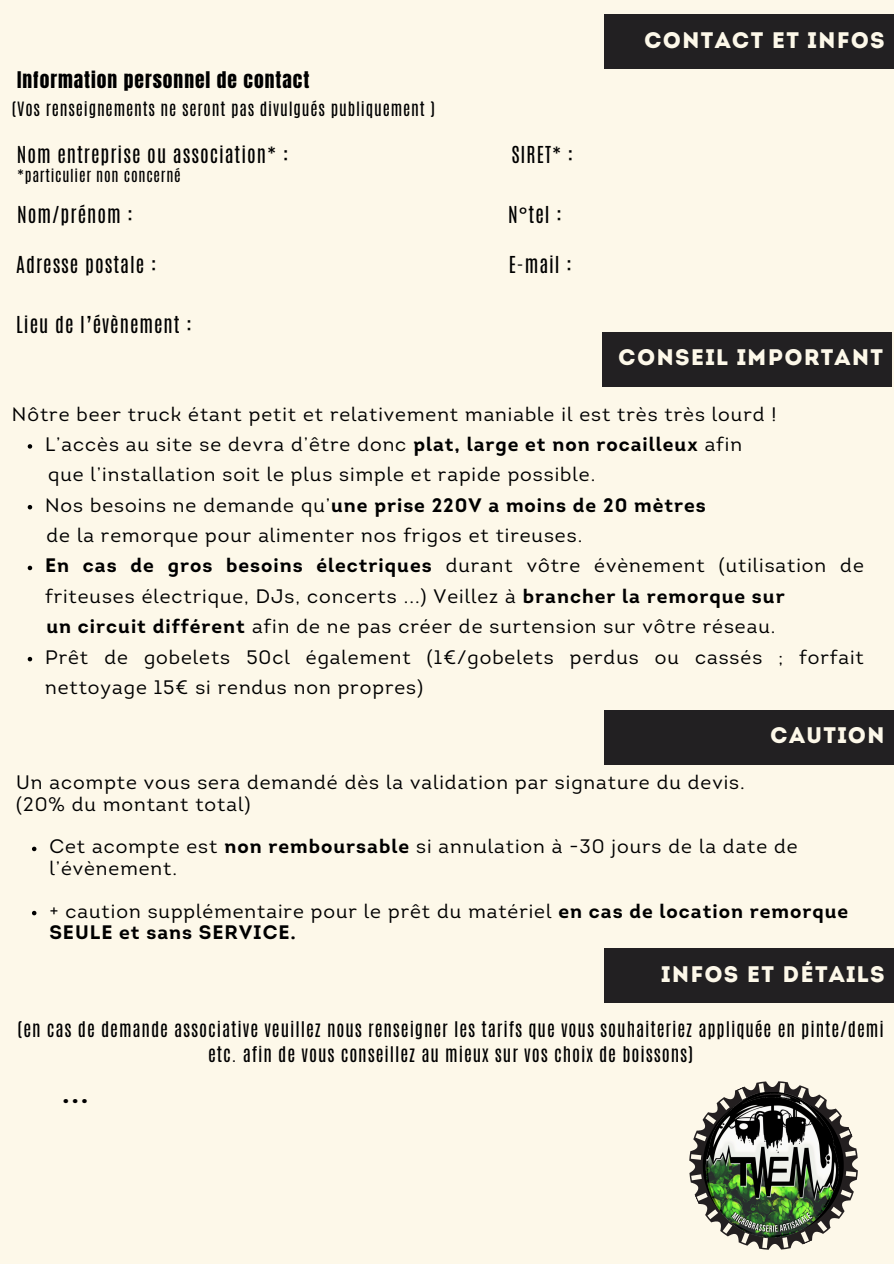
<style>
.page{position:relative;width:894px;height:1264px;background:#fff}
.page>*{position:absolute;margin:0;border:0;box-sizing:border-box;transform-origin:0 0}
.t1{font:22.5px "Intro";letter-spacing:.05em;color:#fdf8e9}
.t2{font:22.5px "Intro";color:#000}
.t3{font:19.5px/21.3px "Intro";letter-spacing:.05em;color:#000}
.t4{font:19.5px "Antonio";letter-spacing:.05em;color:#000}
.t5{font:700 19.5px "Intro";letter-spacing:.05em;color:#000}
.t6{font:19.5px "Anton";letter-spacing:.05em;color:#000}
.t7{font:18px/24.8px "Antonio";letter-spacing:.05em;color:#000;text-align:center}
.t8{font:16.5px "Antonio";letter-spacing:.05em;color:#000}
.t9{font:15px "Antonio";letter-spacing:.05em;color:#000}
.s1{font-weight:700}
.s2{font-weight:400}
</style>
<div class="page">
<div style="left:0;top:0;width:893px;height:1263px;background:#fdf8e9"></div>
<div style="left:604px;top:15px;width:289px;height:54px;background:#222022"></div>
<div style="left:602px;top:333px;width:289px;height:54px;background:#222022"></div>
<div style="left:604px;top:710px;width:289px;height:54px;background:#222022"></div>
<div style="left:604px;top:948px;width:289px;height:54px;background:#222022"></div>
<svg style="left:689px;top:1081px;width:169px;height:169px"></svg>
<svg style="left:28px;top:444px;width:4px;height:4px"></svg>
<svg style="left:28px;top:505px;width:4px;height:4px"></svg>
<svg style="left:28px;top:565px;width:4px;height:5px"></svg>
<svg style="left:28px;top:657px;width:4px;height:4px"></svg>
<svg style="left:32px;top:846px;width:4px;height:5px"></svg>
<svg style="left:32px;top:910px;width:4px;height:5px"></svg>
<img style="left:700px;top:1092px;width:144px;height:145px">
<h3 class="t6" style="left:17px;top:66px;width:294px">Information personnel de contact</h3>
<h1 class="t8" style="left:12px;top:97px;width:424px">(Vos renseignements ne seront pas divulgués publiquement )</h1>
<p class="t4" style="left:17px;top:141px;width:273px">Nom entreprise ou association* :</p>
<p class="t9" style="left:17px;top:165px;width:165px">*particulier non concerné</p>
<h3 class="t4" style="left:17px;top:201px;width:117px">Nom/prénom :</h3>
<h3 class="t4" style="left:16px;top:250px;width:142px">Adresse postale :</h3>
<h2 class="t4" style="left:16px;top:311px;width:177px">Lieu de l’évènement :</h2>
<h1 class="t4" style="left:511px;top:141px;width:63px">SIRET* :</h1>
<p class="t4" style="left:508px;top:201px;width:55px">N°tel :</p>
<h3 class="t4" style="left:508px;top:250px;width:64px">E-mail :</h3>
<p class="t1" style="left:644px;top:31px;width:242px">CONTACT ET INFOS</p>
<h1 class="t1" style="left:618px;top:348px;width:266px">CONSEIL IMPORTANT</h1>
<h3 class="t3" style="left:12px;top:405px;width:765px">Nôtre beer truck étant petit et relativement maniable il est très très lourd !</h3>
<h3 class="t3" style="left:45px;top:435px;width:698px">L’accès au site se devra d’être donc <span class="s1">plat, large et non rocailleux</span> afin</h3>
<h3 class="t3" style="left:48px;top:466px;width:548px">que l’installation soit le plus simple et rapide possible.</h3>
<h1 class="t5" style="left:45px;top:497px;width:662px"><span class="s2">Nos besoins ne demande qu’</span>une prise 220V a moins de 20 mètres</h1>
<h3 class="t3" style="left:46px;top:526px;width:537px">de la remorque pour alimenter nos frigos et tireuses.</h3>
<p class="t3" style="left:45px;top:552px;width:820px;line-height:30.3px"><span class="s1">En cas de gros besoins électriques</span> durant vôtre évènement (utilisation de friteuses électrique, DJs, concerts ...) Veillez à <span class="s1">brancher la remorque sur</span></p>
<h3 class="t3" style="left:46px;top:617px;width:730px"><span class="s1">un circuit différent</span> afin de ne pas créer de surtension sur vôtre réseau.</h3>
<p class="t3" style="left:45px;top:643px;width:820px;line-height:30.3px">Prêt de gobelets 50cl également (1€/gobelets perdus ou cassés ; forfait nettoyage 15€ si rendus non propres)</p>
<h3 class="t1" style="left:770px;top:725px;width:116px">CAUTION</h3>
<h3 class="t3" style="left:16px;top:773px;width:730px">Un acompte vous sera demandé dès la validation par signature du devis. (20% du montant total)</h3>
<p class="t3" style="left:49px;top:837px;width:749px">Cet acompte est <span class="s1">non remboursable</span> si annulation à -30 jours de la date de l’évènement.</p>
<h3 class="t3" style="left:49px;top:902px;width:800px">+ caution supplémentaire pour le prêt du matériel <span class="s1">en cas de location remorque<br>SEULE et sans SERVICE.</span></h3>
<p class="t1" style="left:661px;top:964px;width:225px">INFOS ET DÉTAILS</p>
<h3 class="t7" style="left:17px;top:1017px;width:867px">(en cas de demande associative veuillez nous renseigner les tarifs que vous souhaiteriez appliquée en pinte/demi etc. afin de vous conseillez au mieux sur vos choix de boissons)</h3>
<p class="t2" style="left:63px;top:1085px;width:27px">...</p>
</div>
